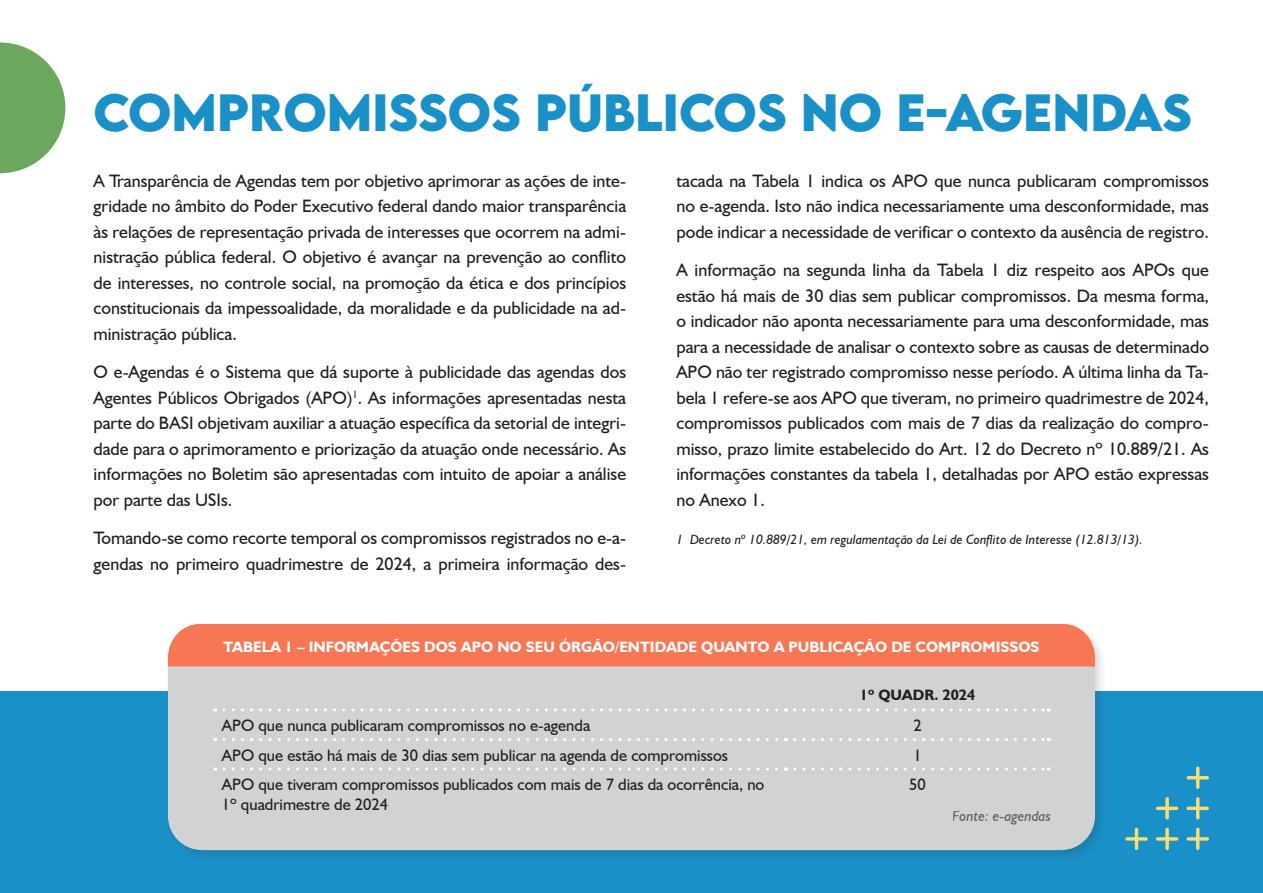
<style>
.page{position:relative;width:1263px;height:893px;background:#fff}
.page>*{position:absolute;margin:0;border:0;box-sizing:border-box;transform-origin:0 0}
.t1{font:700 46.5px "LEMONMILK";color:#1a90c8}
.t2{font:18px/25.5px "Humanist 521 BT";color:#231f20;text-align:justify}
.t3{font:16.5px/19.8px "Humanist 521 BT";color:#231f20}
.t4{font:700 15px "Humanist 521 BT";color:#fff}
.t5{font:italic 15px "Humanist 521 BT";color:#231f20}
.t6{font:700 15px "Humanist 521 BT";color:#231f20}
.t7{font:italic 13.5px "Humanist 521 BT";color:#231f20}
</style>
<div class="page">
<div style="left:0;top:691px;width:1263px;height:202px;background:#1a90c8"></div>
<svg style="left:0;top:43px;width:65px;height:130px"></svg>
<div style="left:164px;top:620px;width:943px;height:242px;background:#231f20;opacity:.17"></div>
<div style="left:168px;top:624px;width:927px;height:226px;background:#d1d2d4;border-radius:34px"></div>
<div style="left:168px;top:624px;width:927px;height:42px;background:#f77754"></div>
<svg style="left:224px;top:708px;width:563px;height:3px"></svg>
<svg style="left:795px;top:708px;width:254px;height:3px"></svg>
<svg style="left:224px;top:738px;width:563px;height:3px"></svg>
<svg style="left:795px;top:738px;width:254px;height:3px"></svg>
<svg style="left:224px;top:767px;width:563px;height:3px"></svg>
<svg style="left:795px;top:767px;width:254px;height:3px"></svg>
<svg style="left:1125px;top:767px;width:84px;height:83px"></svg>
<p class="t1" style="left:94px;top:81px;width:1065px">COMPROMISSOS PÚBLICOS NO E-AGENDAS</p>
<p class="t2" style="left:94px;top:168px;width:534px">A Transparência de Agendas tem por objetivo aprimorar as ações de inte&shy;gridade no âmbito do Poder Executivo federal dando maior transparência às relações de representação privada de interesses que ocorrem na admi&shy;nistração pública federal. O objetivo é avançar na prevenção ao conflito de interesses, no controle social, na promoção da ética e dos princípios constitucionais da impessoalidade, da moralidade e da publicidade na ad&shy;ministração pública.</p>
<p class="t2" style="left:94px;top:359px;width:534px">O e-Agendas é o Sistema que dá suporte à publicidade das agendas dos Agentes Públicos Obrigados (APO)<sup>1</sup>. As informações apresentadas nesta parte do BASI objetivam auxiliar a atuação específica da setorial de integri&shy;dade para o aprimoramento e priorização da atuação onde necessário. As informações no Boletim são apresentadas com intuito de apoiar a análise por parte das USIs.</p>
<p class="t2" style="left:94px;top:525px;width:534px">Tomando-se como recorte temporal os compromissos registrados no e-a&shy;gendas no primeiro quadrimestre de 2024, a primeira informação des-</p>
<p class="t2" style="left:676px;top:168px;width:534px">tacada na Tabela 1 indica os APO que nunca publicaram compromissos no e-agenda. Isto não indica necessariamente uma desconformidade, mas pode indicar a necessidade de verificar o contexto da ausência de registro.</p>
<p class="t2" style="left:676px;top:257px;width:534px">A informação na segunda linha da Tabela 1 diz respeito aos APOs que estão há mais de 30 dias sem publicar compromissos. Da mesma forma, o indicador não aponta necessariamente para uma desconformidade, mas para a necessidade de analisar o contexto sobre as causas de determinado APO não ter registrado compromisso nesse período. A última linha da Ta&shy;bela 1 refere-se aos APO que tiveram, no primeiro quadrimestre de 2024, compromissos publicados com mais de 7 dias da realização do compro&shy;misso, prazo limite estabelecido do Art. 12 do Decreto nº 10.889/21. As informações constantes da tabela 1, detalhadas por APO estão expressas no Anexo 1.</p>
<p class="t7" style="left:676px;top:531px;width:468px">1 Decreto nº 10.889/21, em regulamentação da Lei de Conflito de Interesse (12.813/13).</p>
<p class="t4" style="left:223px;top:638px;width:817px">TABELA 1 – INFORMAÇÕES DOS APO NO SEU ÓRGÃO/ENTIDADE QUANTO A PUBLICAÇÃO DE COMPROMISSOS</p>
<p class="t6" style="left:860px;top:686px;width:117px">1º QUADR. 2024</p>
<p class="t3" style="left:222px;top:715px;width:370px">APO que nunca publicaram compromissos no e-agenda</p>
<p class="t3" style="left:913px;top:715px;width:10px">2</p>
<p class="t3" style="left:222px;top:745px;width:508px">APO que estão há mais de 30 dias sem publicar na agenda de compromissos</p>
<p class="t3" style="left:913px;top:745px;width:10px">1</p>
<p class="t3" style="left:222px;top:774px;width:544px">APO que tiveram compromissos publicados com mais de 7 dias da ocorrência, no<br>1º quadrimestre de 2024</p>
<p class="t3" style="left:909px;top:774px;width:18px">50</p>
<p class="t5" style="left:953px;top:807px;width:100px">Fonte: e-agendas</p>
</div>
